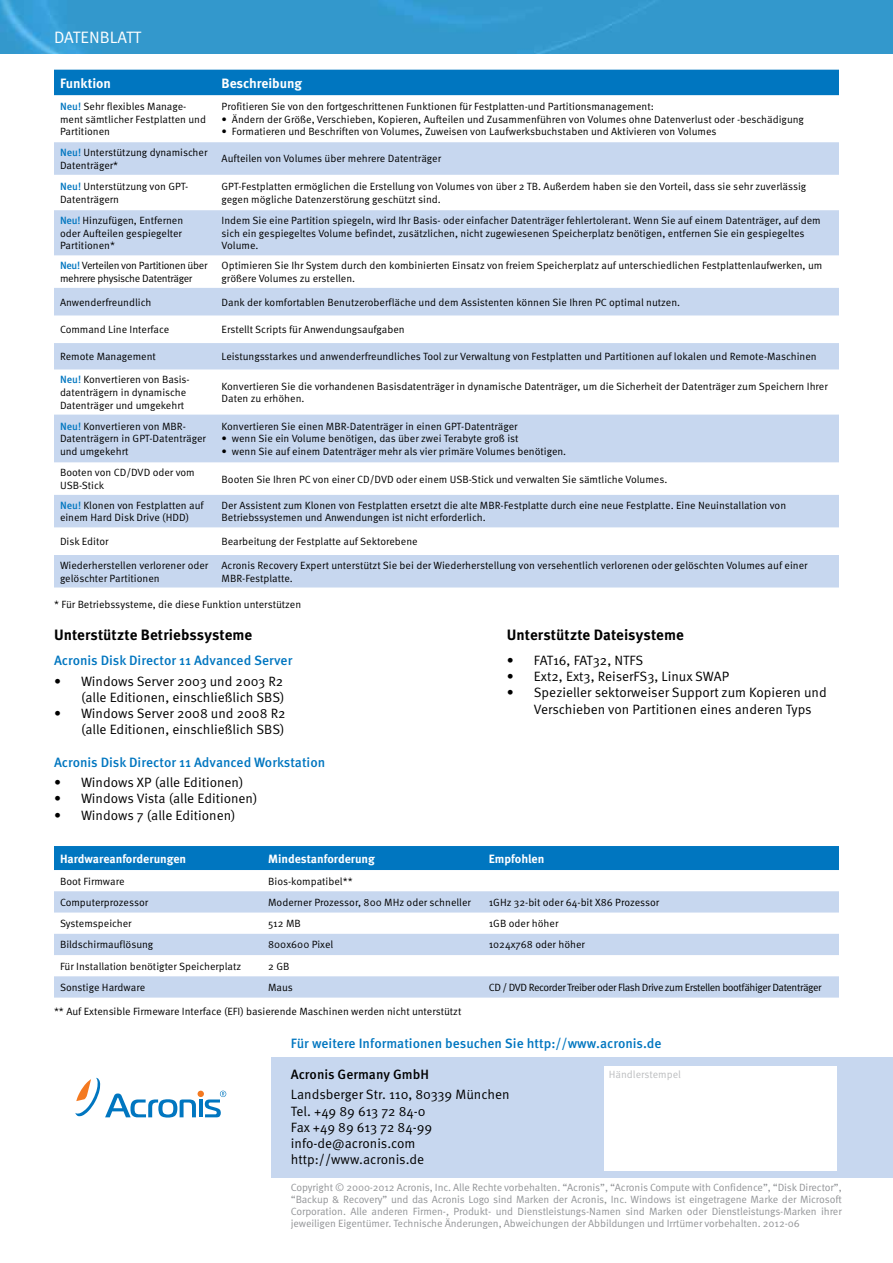
<style>
.page{position:relative;width:893px;height:1263px;background:#fff}
.page>*{position:absolute;margin:0;border:0;box-sizing:border-box;transform-origin:0 0}
.t1{font:16.5px "Meta Pro";color:#fff}
.t2{font:700 15px "Meta Pro";letter-spacing:.005em;color:#000}
.t3{font:13.5px/16.2px "Meta Pro";color:#000;text-align:right}
.t4{font:500 13.5px "Meta Pro";color:#0076c0}
.t5{font:700 13.5px "Meta Pro";letter-spacing:-.005em;color:#fff}
.t6{font:500 13.5px "Meta Pro";color:#000}
.t7{font:700 12px "Meta Pro";color:#fff}
.t8{font:10.5px/12.6px "Meta Pro";color:#000}
.t9{font:10.5px/12px "Meta Pro";letter-spacing:-.01em;color:#939598;text-align:justify}
.t10{font:10.5px "Meta Pro";letter-spacing:-.04em;color:#000}
.t11{font:10.5px/12.6px "Meta Pro";letter-spacing:-.03em;color:#000}
.t12{font:10.5px "Meta Pro";color:#bcbec0}
.s1{font-weight:500;color:#0076c0}
</style>
<div class="page">
<img style="left:0;top:0;width:893px;height:54px">
<div style="left:54px;top:70px;width:785px;height:25px;background:#0076c0"></div>
<svg style="left:54px;top:142px;width:785px;height:445px;fill:#c7d7ef"></svg>
<div style="left:54px;top:846px;width:785px;height:24px;background:#0076c0"></div>
<svg style="left:54px;top:891px;width:785px;height:106px;fill:#c7d7ef"></svg>
<div style="left:271px;top:1057px;width:622px;height:121px;background:#c7d7ef"></div>
<div style="left:604px;top:1066px;width:233px;height:104px;background:#fff"></div>
<svg style="left:75px;top:1078px;width:151px;height:39px"></svg>
<h1 class="t1" style="left:54px;top:27px;width:89px">DATENBLATT</h1>
<p class="t5" style="left:60px;top:74px;width:53px">Funktion</p>
<p class="t5" style="left:222px;top:74px;width:82px">Beschreibung</p>
<p class="t8" style="left:60px;top:100px;width:148px"><span class="s1">Neu!</span> Sehr flexibles Manage&shy;ment sämtlicher Festplatten und<br>Partitionen</p>
<p class="t8" style="left:222px;top:100px;width:434px">Profitieren Sie von den fortgeschrittenen Funktionen für Festplatten-und Partitionsmanagement:</p>
<p class="t8" style="left:222px;top:113px;width:584px">• Ändern der Größe, Verschieben, Kopieren, Aufteilen und Zusammenführen von Volumes ohne Datenverlust oder -beschädigung</p>
<p class="t8" style="left:222px;top:126px;width:496px">• Formatieren und Beschriften von Volumes, Zuweisen von Laufwerksbuchstaben und Aktivieren von Volumes</p>
<p class="t8" style="left:60px;top:147px;width:149px"><span class="s1">Neu!</span> Unterstützung dynamischer<br>Datenträger*</p>
<p class="t8" style="left:222px;top:153px;width:221px">Aufteilen von Volumes über mehrere Datenträger</p>
<p class="t8" style="left:60px;top:181px;width:130px"><span class="s1">Neu!</span> Unterstützung von GPT-<br>Datenträgern</p>
<p class="t8" style="left:222px;top:181px;width:586px">GPT-Festplatten ermöglichen die Erstellung von Volumes von über 2 TB. Außerdem haben sie den Vorteil, dass sie sehr zuverlässig gegen mögliche Datenzerstörung geschützt sind.</p>
<p class="t8" style="left:60px;top:215px;width:125px;text-align:justify"><span class="s1">Neu!</span> Hinzufügen, Entfernen oder Aufteilen gespiegelter Partitionen*</p>
<p class="t8" style="left:222px;top:215px;width:601px">Indem Sie eine Partition spiegeln, wird Ihr Basis- oder einfacher Datenträger fehlertolerant. Wenn Sie auf einem Datenträger, auf dem sich ein gespiegeltes Volume befindet, zusätzlichen, nicht zugewiesenen Speicherplatz benötigen, entfernen Sie ein gespiegeltes<br>Volume.</p>
<p class="t11" style="left:60px;top:260px;width:149px"><span class="s1">Neu!</span> Verteilen von Partitionen über mehrere physische Datenträger</p>
<p class="t8" style="left:222px;top:260px;width:602px">Optimieren Sie Ihr System durch den kombinierten Einsatz von freiem Speicherplatz auf unterschiedlichen Festplattenlaufwerken, um größere Volumes zu erstellen.</p>
<p class="t8" style="left:60px;top:296px;width:93px">Anwenderfreundlich</p>
<p class="t8" style="left:222px;top:296px;width:460px">Dank der komfortablen Benutzeroberfläche und dem Assistenten können Sie Ihren PC optimal nutzen.</p>
<p class="t8" style="left:60px;top:324px;width:111px">Command Line Interface</p>
<p class="t8" style="left:222px;top:324px;width:185px">Erstellt Scripts für Anwendungsaufgaben</p>
<p class="t8" style="left:60px;top:351px;width:97px">Remote Management</p>
<p class="t8" style="left:222px;top:351px;width:597px">Leistungsstarkes und anwenderfreundliches Tool zur Verwaltung von Festplatten und Partitionen auf lokalen und Remote-Maschinen</p>
<p class="t8" style="left:60px;top:374px;width:131px"><span class="s1">Neu!</span> Konvertieren von Basis&shy;datenträgern in dynamische<br>Datenträger und umgekehrt</p>
<p class="t8" style="left:222px;top:380px;width:608px">Konvertieren Sie die vorhandenen Basisdatenträger in dynamische Datenträger, um die Sicherheit der Datenträger zum Speichern Ihrer<br>Daten zu erhöhen.</p>
<p class="t8" style="left:60px;top:420px;width:147px"><span class="s1">Neu!</span> Konvertieren von MBR-<br>Datenträgern in GPT-Datenträger und umgekehrt</p>
<p class="t8" style="left:222px;top:420px;width:298px">Konvertieren Sie einen MBR-Datenträger in einen GPT-Datenträger</p>
<p class="t8" style="left:222px;top:433px;width:298px">• wenn Sie ein Volume benötigen, das über zwei Terabyte groß ist</p>
<p class="t8" style="left:222px;top:445px;width:346px">• wenn Sie auf einem Datenträger mehr als vier primäre Volumes benötigen.</p>
<p class="t8" style="left:60px;top:467px;width:136px">Booten von CD/DVD oder vom<br>USB-Stick</p>
<p class="t8" style="left:222px;top:473px;width:447px">Booten Sie Ihren PC von einer CD/DVD oder einem USB-Stick und verwalten Sie sämtliche Volumes.</p>
<p class="t8" style="left:60px;top:499px;width:145px"><span class="s1">Neu!</span> Klonen von Festplatten auf einem Hard Disk Drive (HDD)</p>
<p class="t8" style="left:222px;top:499px;width:566px">Der Assistent zum Klonen von Festplatten ersetzt die alte MBR-Festplatte durch eine neue Festplatte. Eine Neuinstallation von<br>Betriebssystemen und Anwendungen ist nicht erforderlich.</p>
<p class="t8" style="left:60px;top:535px;width:50px">Disk Editor</p>
<p class="t8" style="left:222px;top:535px;width:198px">Bearbeitung der Festplatte auf Sektorebene</p>
<p class="t8" style="left:60px;top:559px;width:150px">Wiederherstellen verlorener oder gelöschter Partitionen</p>
<p class="t8" style="left:222px;top:559px;width:587px">Acronis Recovery Expert unterstützt Sie bei der Wiederherstellung von versehentlich verlorenen oder gelöschten Volumes auf einer<br>MBR-Festplatte.</p>
<p class="t8" style="left:54px;top:598px;width:249px">* Für Betriebssysteme, die diese Funktion unterstützen</p>
<h2 class="t2" style="left:54px;top:625px;width:200px">Unterstützte Betriebssysteme</h2>
<h2 class="t2" style="left:507px;top:625px;width:178px">Unterstützte Dateisysteme</h2>
<p class="t4" style="left:54px;top:652px;width:240px">Acronis Disk Director 11 Advanced Server</p>
<p class="t3" style="left:54px;top:673px;width:232px">• Windows Server 2003 und 2003 R2 (alle Editionen, einschließlich SBS)</p>
<p class="t3" style="left:54px;top:706px;width:233px">• Windows Server 2008 und 2008 R2 (alle Editionen, einschließlich SBS)</p>
<p class="t4" style="left:54px;top:754px;width:273px">Acronis Disk Director 11 Advanced Workstation</p>
<p class="t3" style="left:54px;top:775px;width:191px">• Windows XP (alle Editionen)</p>
<p class="t3" style="left:54px;top:791px;width:205px">• Windows Vista (alle Editionen)</p>
<p class="t3" style="left:54px;top:807px;width:183px">• Windows 7 (alle Editionen)</p>
<p class="t3" style="left:507px;top:653px;width:138px">• FAT16, FAT32, NTFS</p>
<p class="t3" style="left:507px;top:669px;width:224px">• Ext2, Ext3, ReiserFS3, Linux SWAP</p>
<p class="t3" style="left:534px;top:685px;width:294px;text-align:left;text-indent:-27px">• Spezieller sektorweiser Support zum Kopieren und<br>Verschieben von Partitionen eines anderen Typs</p>
<p class="t7" style="left:60px;top:851px;width:128px">Hardwareanforderungen</p>
<p class="t7" style="left:268px;top:851px;width:108px">Mindestanforderung</p>
<p class="t7" style="left:489px;top:851px;width:57px">Empfohlen</p>
<p class="t8" style="left:60px;top:875px;width:66px">Boot Firmware</p>
<p class="t8" style="left:268px;top:875px;width:86px">Bios-kompatibel**</p>
<p class="t8" style="left:60px;top:896px;width:90px">Computerprozessor</p>
<p class="t8" style="left:268px;top:896px;width:204px">Moderner Prozessor, 800 MHz oder schneller</p>
<p class="t8" style="left:489px;top:896px;width:172px">1GHz 32-bit oder 64-bit X86 Prozessor</p>
<p class="t8" style="left:60px;top:917px;width:73px">Systemspeicher</p>
<p class="t8" style="left:268px;top:917px;width:34px">512 MB</p>
<p class="t8" style="left:489px;top:917px;width:71px">1GB oder höher</p>
<p class="t8" style="left:60px;top:939px;width:95px">Bildschirmauflösung</p>
<p class="t8" style="left:268px;top:939px;width:67px">800x600 Pixel</p>
<p class="t8" style="left:489px;top:939px;width:98px">1024x768 oder höher</p>
<p class="t8" style="left:60px;top:960px;width:183px">Für Installation benötigter Speicherplatz</p>
<p class="t8" style="left:268px;top:960px;width:23px">2 GB</p>
<p class="t8" style="left:60px;top:981px;width:87px">Sonstige Hardware</p>
<p class="t8" style="left:268px;top:981px;width:26px">Maus</p>
<p class="t10" style="left:489px;top:981px;width:334px">CD / DVD Recorder Treiber oder Flash Drive zum Erstellen bootfähiger Datenträger</p>
<p class="t8" style="left:54px;top:1006px;width:409px">** Auf Extensible Firmeware Interface (EFI) basierende Maschinen werden nicht unterstützt</p>
<p class="t4" style="left:291px;top:1035px;width:372px">Für weitere Informationen besuchen Sie http://www.acronis.de</p>
<p class="t6" style="left:291px;top:1066px;width:140px">Acronis Germany GmbH</p>
<p class="t3" style="left:291px;top:1087px;width:220px;text-align:left">Landsberger Str. 110, 80339 München<br>Tel. +49 89 613 72 84-0<br>Fax +49 89 613 72 84-99 info-de@acronis.com http://www.acronis.de</p>
<p class="t12" style="left:609px;top:1068px;width:74px">Händlerstempel</p>
<p class="t9" style="left:291px;top:1182px;width:552px">Copyright © 2000-2012 Acronis, Inc. Alle Rechte vorbehalten. “Acronis”, “Acronis Compute with Confidence”, “Disk Director”, “Backup &amp; Recovery” und das Acronis Logo sind Marken der Acronis, Inc. Windows ist eingetragene Marke der Microsoft Corporation. Alle anderen Firmen-, Produkt- und Dienstleistungs-Namen sind Marken oder Dienstleistungs-Marken ihrer jeweiligen Eigentümer. Technische Änderungen, Abweichungen der Abbildungen und Irrtümer vorbehalten. 2012-06</p>
</div>
